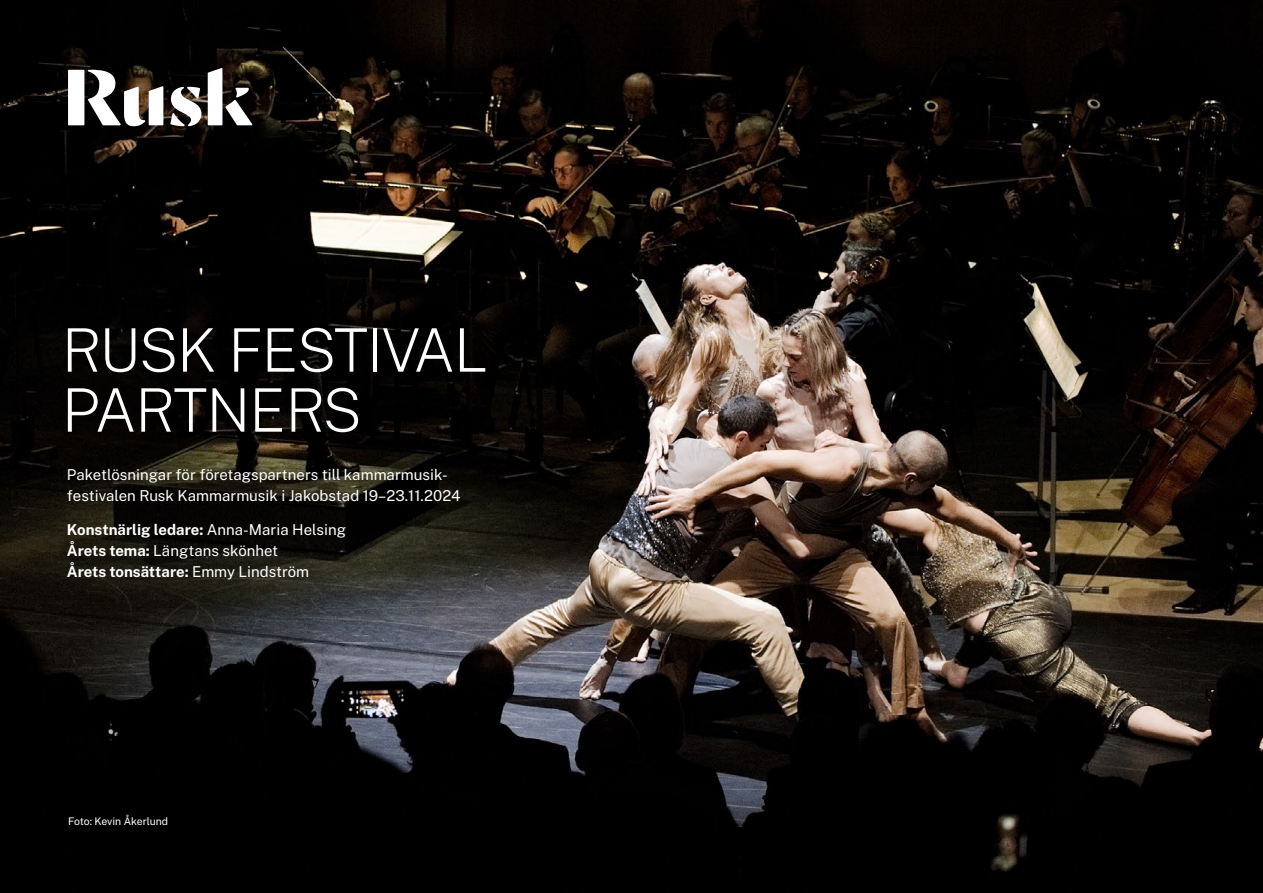
<style>
.page{position:relative;width:1263px;height:893px;background:#fff}
.page>*{position:absolute;margin:0;border:0;box-sizing:border-box;transform-origin:0 0}
.t1{font:200 60px/60px "Public Sans";letter-spacing:-.025em;color:#fff}
.t2{font:15px/21px "Public Sans";color:#fff}
.t3{font:10.5px "Public Sans";letter-spacing:-.005em;color:#fff}
.s1{font-weight:700}
</style>
<div class="page">
<img style="left:0;top:0;width:1263px;height:893px">
<svg style="left:68px;top:68px;width:184px;height:58px"></svg>
<h1 class="t1" style="left:62px;top:322px;width:428px">RUSK FESTIVAL<br>PARTNERS</h1>
<p class="t2" style="left:67px;top:464px;width:395px">Paketlösningar för företagspartners till kammarmusik&shy;festivalen Rusk Kammarmusik i Jakobstad 19–23.11.2024</p>
<p class="t2" style="left:67px;top:520px;width:281px"><span class="s1">Konstnärlig ledare:</span> Anna-Maria Helsing<br><span class="s1">Årets tema:</span> Längtans skönhet<br><span class="s1">Årets tonsättare:</span> Emmy Lindström</p>
<p class="t3" style="left:68px;top:816px;width:102px">Foto: Kevin Åkerlund</p>
</div>
